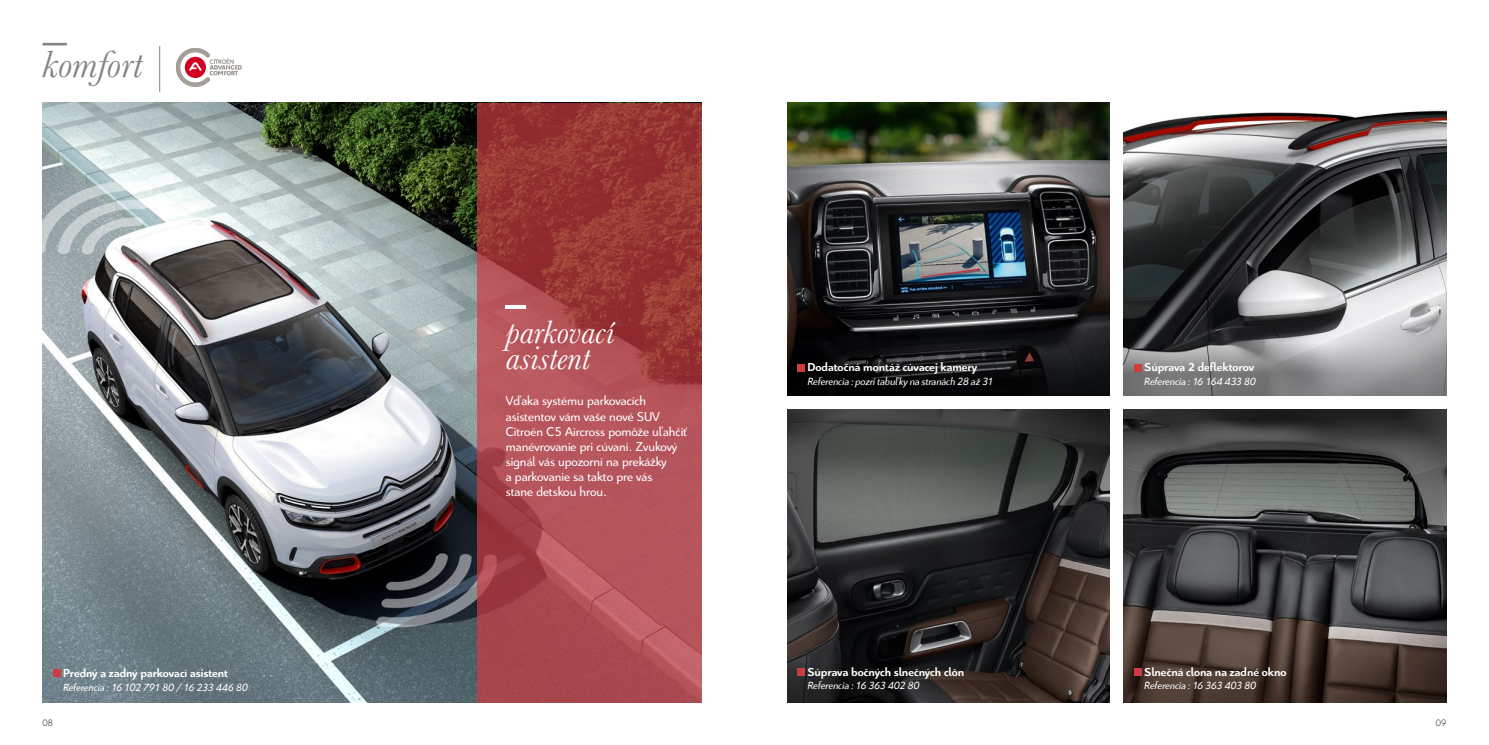
<style>
.page{position:relative;width:1489px;height:745px;background:#fff}
.page>*{position:absolute;margin:0;border:0;box-sizing:border-box;transform-origin:0 0}
.t1{font:italic 39.38px "Baskerville";color:#808285}
.t2{font:italic 33.75px/26.2px "Baskerville";color:#fff}
.t3{font:13.75px/15px "Citroen";color:#fff}
.t4{font:700 12.5px "Citroen";letter-spacing:-.005em;color:#fff}
.t5{font:italic 11.25px "Citroen";color:#fff}
.t6{font:300 10px "Citroen";color:#000}
</style>
<div class="page">
<img style="left:787px;top:103px;width:322px;height:240px">
<img style="left:787px;top:409px;width:322px;height:293px">
<img style="left:1123px;top:409px;width:323px;height:292px">
<img style="left:43px;top:103px;width:434px;height:599px">
<svg style="left:477px;top:103px;width:225px;height:599px;background:#a74649"></svg>
<div style="left:53px;top:669px;width:7px;height:7px;background:#ce3b42"></div>
<img style="left:1123px;top:110px;width:323px;height:233px">
<div style="left:797px;top:668px;width:7px;height:7px;background:#ce3b42"></div>
<div style="left:1134px;top:668px;width:7px;height:7px;background:#ce3b42"></div>
<hr style="left:506px;top:305px;width:20px;height:4px;background:#fff">
<svg style="left:176px;top:48px;width:66px;height:39px"></svg>
<hr style="left:159px;top:46px;width:1px;height:46px;background:#808285">
<hr style="left:43px;top:43px;width:24px;height:2px;background:#808285">
<svg style="left:1123px;top:343px;width:323px;height:52px;background:#8e8e90"></svg>
<svg style="left:787px;top:343px;width:322px;height:52px;background:#101112"></svg>
<div style="left:1134px;top:364px;width:7px;height:7px;background:#ce3b42"></div>
<div style="left:797px;top:364px;width:7px;height:7px;background:#ce3b42"></div>
<h1 class="t1" style="left:43px;top:38px;width:101px">komfort</h1>
<p class="t4" style="left:63px;top:665px;width:167px">Predný a zadný parkovací asistent</p>
<p class="t5" style="left:63px;top:678px;width:186px">Referencia : 16 102 791 80 / 16 233 446 80</p>
<h2 class="t2" style="left:506px;top:318px;width:110px">parkovací asistent</h2>
<p class="t3" style="left:506px;top:393px;width:183px">Vďaka systému parkovacích asistentov vám vaše nové SUV<br>Citroën C5 Aircross pomôže uľahčiť manévrovanie pri cúvaní. Zvukový signál vás upozorní na prekážky<br>a parkovanie sa takto pre vás<br>stane detskou hrou.</p>
<p class="t4" style="left:807px;top:359px;width:171px">Dodatočná montáž cúvacej kamery</p>
<p class="t5" style="left:807px;top:373px;width:187px">Referencia : pozri tabuľky na stranách 28 až 31</p>
<p class="t4" style="left:807px;top:663px;width:158px">Súprava bočných slnečných clôn</p>
<p class="t5" style="left:807px;top:677px;width:113px">Referencia : 16 363 402 80</p>
<p class="t4" style="left:1144px;top:359px;width:111px">Súprava 2 deflektorov</p>
<p class="t5" style="left:1144px;top:373px;width:113px">Referencia : 16 164 433 80</p>
<p class="t4" style="left:1144px;top:663px;width:144px">Slnečná clona na zadné okno</p>
<p class="t5" style="left:1144px;top:677px;width:113px">Referencia : 16 363 403 80</p>
<p class="t6" style="left:43px;top:716px;width:12px">08</p>
<p class="t6" style="left:1435px;top:716px;width:12px">09</p>
</div>
